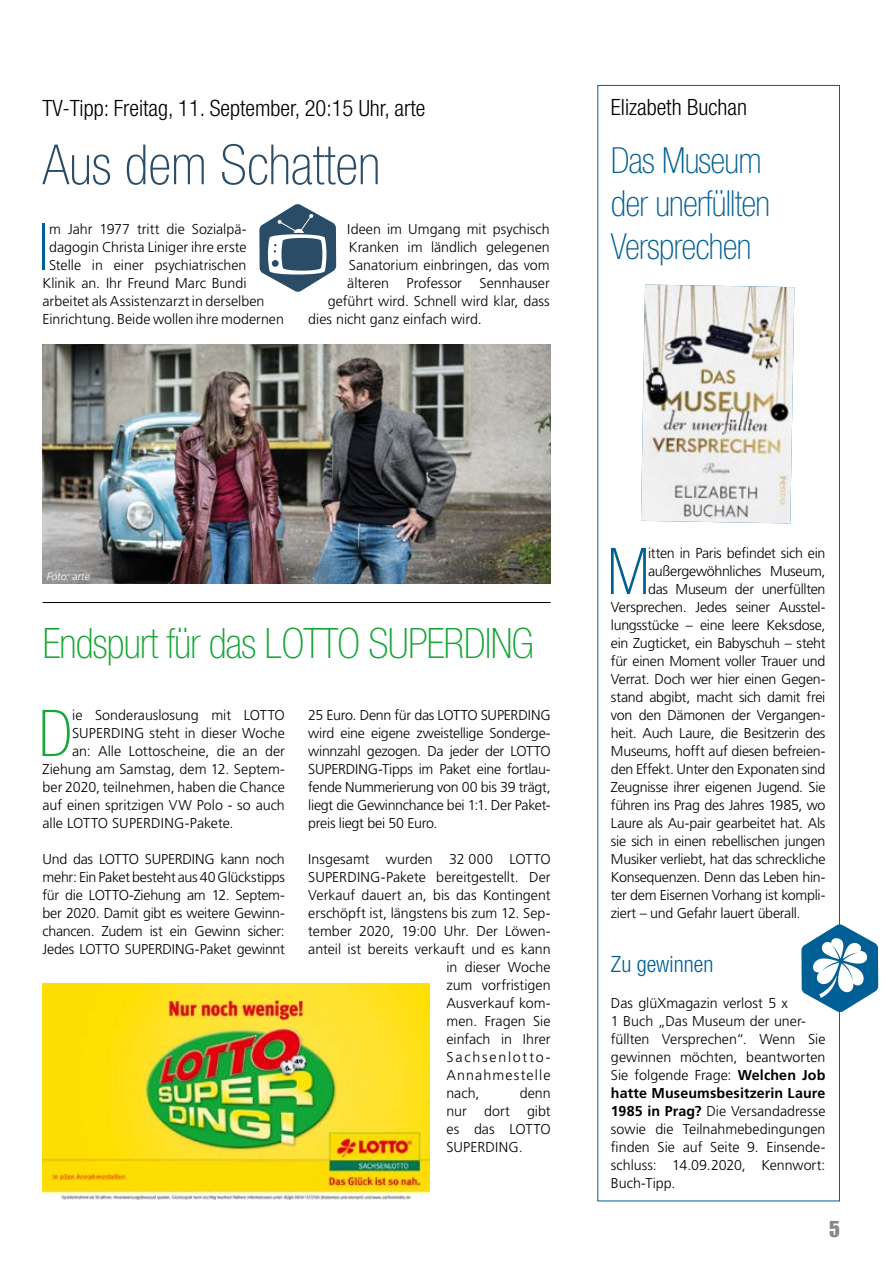
<style>
.page{position:relative;width:893px;height:1263px;background:#fff}
.page>*{position:absolute;margin:0;border:0;box-sizing:border-box;transform-origin:0 0}
.t1{font:100 condensed 64.65px "Helvetica Neue LT Std";color:#005f94}
.t2{font:100 condensed 64.65px "Helvetica Neue LT Std";color:#18a638}
.t3{font:100 condensed 55.5px "Helvetica Neue LT Std";color:#2a4c67}
.t4{font:100 condensed 42px "Helvetica Neue LT Std";letter-spacing:-.02em;color:#18a638}
.t5{font:100 condensed 36px/43.2px "Helvetica Neue LT Std";letter-spacing:-.02em;color:#005f94}
.t6{font:300 condensed 22.5px "Helvetica Neue LT Std";color:#000}
.t7{font:300 condensed 22.5px "Helvetica Neue LT Std";color:#005f94}
.t8{font:22.5px "Impact LT Std";color:#878787}
.t9{font:300 14.25px/18px "Frutiger LT Std";letter-spacing:-.005em;color:#000;text-align:justify}
.t10{font:300 14.25px "Frutiger LT Std";letter-spacing:-.025em;color:#000}
.t11{font:300 14.25px "Frutiger LT Std";letter-spacing:.125em;color:#000}
.t12{font:300 14.25px "Frutiger LT Std";letter-spacing:.08em;color:#000}
.t13{font:italic 300 10.5px "Frutiger LT Std";color:#fff}
.s1{font-weight:700}
</style>
<div class="page">
<hr style="left:43px;top:602px;width:508px;height:1px;background:#000">
<svg style="left:259px;top:204px;width:77px;height:88px"></svg>
<img style="left:43px;top:345px;width:508px;height:239px">
<img style="left:641px;top:285px;width:153px;height:238px">
<svg style="left:801px;top:924px;width:77px;height:88px"></svg>
<img style="left:43px;top:984px;width:386px;height:216px">
<h3 class="t6" style="left:43px;top:95px;width:384px">TV-Tipp: Freitag, 11. September, 20:15 Uhr, arte</h3>
<h2 class="t3" style="left:43px;top:134px;width:339px">Aus dem Schatten</h2>
<h1 class="t1" style="left:39px;top:211px;width:12px">I</h1>
<p class="t9" style="left:49px;top:220px;width:199px">m Jahr 1977 tritt die Sozialpä-</p>
<p class="t9" style="left:49px;top:238px;width:199px">dagogin Christa Liniger ihre erste</p>
<p class="t9" style="left:49px;top:256px;width:199px">Stelle in einer psychiatrischen</p>
<p class="t9" style="left:43px;top:274px;width:205px">Klinik an. Ihr Freund Marc Bundi</p>
<p class="t9" style="left:43px;top:292px;width:223px">arbeitet als Assistenzarzt in derselben</p>
<p class="t9" style="left:43px;top:310px;width:243px">Einrichtung. Beide wollen ihre modernen</p>
<p class="t9" style="left:347px;top:220px;width:204px">Ideen im Umgang mit psychisch</p>
<p class="t9" style="left:349px;top:238px;width:202px">Kranken im ländlich gelegenen</p>
<p class="t9" style="left:349px;top:256px;width:202px">Sanatorium einbringen, das vom</p>
<p class="t9" style="left:347px;top:274px;width:204px">älteren Professor Sennhauser</p>
<p class="t9" style="left:328px;top:292px;width:223px">geführt wird. Schnell wird klar, dass</p>
<p class="t9" style="left:308px;top:310px;width:175px">dies nicht ganz einfach wird.</p>
<h3 class="t6" style="left:611px;top:94px;width:138px">Elizabeth Buchan</h3>
<h3 class="t5" style="left:611px;top:138px;width:161px">Das Museum der unerfüllten<br>Versprechen</h3>
<p class="t13" style="left:47px;top:570px;width:45px">Foto: arte</p>
<h3 class="t4" style="left:43px;top:620px;width:493px">Endspurt für das LOTTO SUPERDING</h3>
<h1 class="t2" style="left:39px;top:697px;width:35px">D</h1>
<p class="t9" style="left:72px;top:706px;width:214px">ie Sonderauslosung mit LOTTO</p>
<p class="t9" style="left:72px;top:724px;width:214px">SUPERDING steht in dieser Woche</p>
<p class="t9" style="left:72px;top:742px;width:214px">an: Alle Lottoscheine, die an der</p>
<p class="t9" style="left:43px;top:760px;width:244px">Ziehung am Samstag, dem 12. Septem-</p>
<p class="t9" style="left:43px;top:778px;width:244px">ber 2020, teilnehmen, haben die Chance</p>
<p class="t9" style="left:43px;top:796px;width:244px">auf einen spritzigen VW Polo - so auch</p>
<p class="t9" style="left:43px;top:814px;width:192px">alle LOTTO SUPERDING-Pakete.</p>
<p class="t9" style="left:43px;top:850px;width:244px">Und das LOTTO SUPERDING kann noch mehr: Ein Paket besteht aus 40 Glückstipps für die LOTTO-Ziehung am 12. Septem&shy;ber 2020. Damit gibt es weitere Gewinn&shy;chancen. Zudem ist ein Gewinn sicher:<br>Jedes LOTTO SUPERDING-Paket gewinnt</p>
<p class="t9" style="left:308px;top:706px;width:244px">25 Euro. Denn für das LOTTO SUPERDING wird eine eigene zweistellige Sonderge&shy;winnzahl gezogen. Da jeder der LOTTO SUPERDING-Tipps im Paket eine fortlau&shy;fende Nummerierung von 00 bis 39 trägt, liegt die Gewinnchance bei 1:1. Der Paket&shy;preis liegt bei 50 Euro.</p>
<p class="t9" style="left:308px;top:850px;width:244px">Insgesamt wurden 32 000 LOTTO</p>
<p class="t9" style="left:308px;top:868px;width:244px">SUPERDING-Pakete bereitgestellt. Der</p>
<p class="t9" style="left:308px;top:886px;width:244px">Verkauf dauert an, bis das Kontingent</p>
<p class="t9" style="left:308px;top:904px;width:244px">erschöpft ist, längstens bis zum 12. Sep-</p>
<p class="t9" style="left:308px;top:922px;width:244px">tember 2020, 19:00 Uhr. Der Löwen-</p>
<p class="t9" style="left:308px;top:940px;width:244px">anteil ist bereits verkauft und es kann</p>
<p class="t9" style="left:446px;top:958px;width:106px">in dieser Woche</p>
<p class="t9" style="left:446px;top:976px;width:106px">zum vorfristigen</p>
<p class="t9" style="left:446px;top:994px;width:106px">Ausverkauf kom-</p>
<p class="t9" style="left:446px;top:1012px;width:106px">men. Fragen Sie</p>
<p class="t9" style="left:446px;top:1030px;width:106px">einfach in Ihrer</p>
<p class="t11" style="left:446px;top:1049px;width:104px">Sachsenlotto-</p>
<p class="t12" style="left:446px;top:1067px;width:106px">Annahmestelle</p>
<p class="t9" style="left:446px;top:1084px;width:35px">nach,</p>
<p class="t9" style="left:446px;top:1084px;width:106px;text-indent:73px">denn nur dort gibt es das LOTTO SUPERDING.</p>
<h1 class="t1" style="left:607px;top:535px;width:43px">M</h1>
<p class="t9" style="left:648px;top:544px;width:179px">itten in Paris befindet sich ein</p>
<p class="t9" style="left:648px;top:562px;width:179px">außergewöhnliches Museum,</p>
<p class="t9" style="left:648px;top:580px;width:179px">das Museum der unerfüllten</p>
<p class="t9" style="left:611px;top:598px;width:216px">Versprechen. Jedes seiner Ausstel-</p>
<p class="t9" style="left:611px;top:616px;width:216px">lungsstücke – eine leere Keksdose,</p>
<p class="t9" style="left:611px;top:634px;width:216px">ein Zugticket, ein Babyschuh – steht</p>
<p class="t9" style="left:611px;top:652px;width:216px">für einen Moment voller Trauer und</p>
<p class="t9" style="left:611px;top:670px;width:216px">Verrat. Doch wer hier einen Gegen-</p>
<p class="t9" style="left:611px;top:688px;width:216px">stand abgibt, macht sich damit frei</p>
<p class="t9" style="left:611px;top:706px;width:216px">von den Dämonen der Vergangen-</p>
<p class="t9" style="left:611px;top:724px;width:216px">heit. Auch Laure, die Besitzerin des</p>
<p class="t9" style="left:611px;top:742px;width:216px">Museums, hofft auf diesen befreien-</p>
<p class="t9" style="left:611px;top:760px;width:216px">den Effekt. Unter den Exponaten sind</p>
<p class="t9" style="left:611px;top:778px;width:216px">Zeugnisse ihrer eigenen Jugend. Sie</p>
<p class="t10" style="left:611px;top:797px;width:216px">führen ins Prag des Jahres 1985, wo</p>
<p class="t9" style="left:611px;top:814px;width:216px">Laure als Au-pair gearbeitet hat. Als</p>
<p class="t9" style="left:611px;top:832px;width:216px">sie sich in einen rebellischen jungen</p>
<p class="t10" style="left:611px;top:851px;width:216px">Musiker verliebt, hat das schreckliche</p>
<p class="t9" style="left:611px;top:868px;width:216px">Konsequenzen. Denn das Leben hin-</p>
<p class="t9" style="left:611px;top:886px;width:216px">ter dem Eisernen Vorhang ist kompli-</p>
<p class="t9" style="left:611px;top:904px;width:191px">ziert – und Gefahr lauert überall.</p>
<h3 class="t7" style="left:611px;top:951px;width:104px">Zu gewinnen</h3>
<p class="t9" style="left:611px;top:994px;width:216px;text-align:left">Das glüXmagazin verlost 5 x<br>1 Buch „Das Museum der uner&shy;füllten Versprechen“. Wenn Sie gewinnen möchten, beantworten<br>Sie folgende Frage: <span class="s1">Welchen Job hatte Museumsbesitzerin Laure<br>1985 in Prag?</span> Die Versandadresse sowie die Teilnahmebedingungen finden Sie auf Seite 9. Einsende&shy;schluss: 14.09.2020, Kennwort:<br>Buch-Tipp.</p>
<h3 class="t8" style="left:829px;top:1216px;width:12px">5</h3>
</div>
